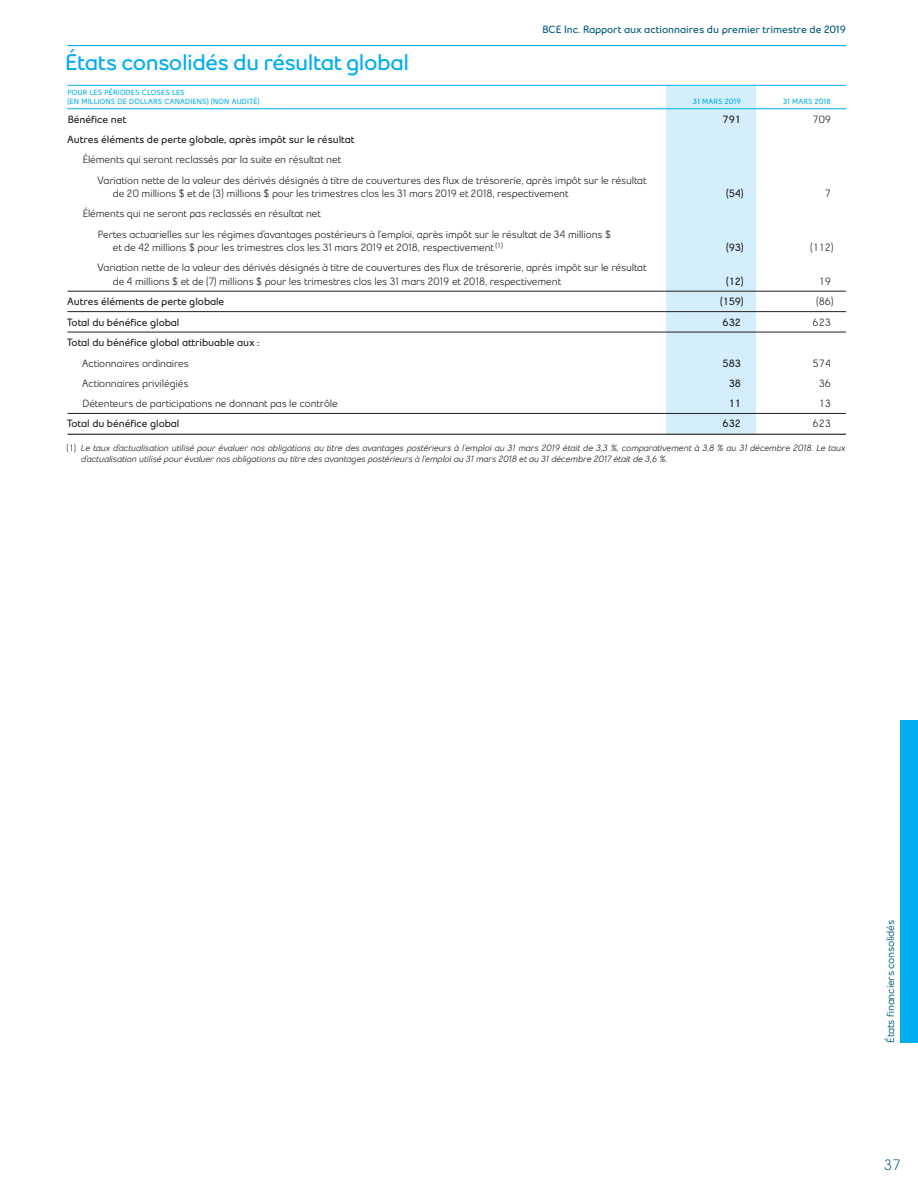
<style>
.page{position:relative;width:918px;height:1188px;background:#fff}
.page>*{position:absolute;margin:0;border:0;box-sizing:border-box;transform-origin:0 0}
.t1{font:700 22.5px "Bell Slim OT2018";letter-spacing:-.02em;color:#00aeef}
.t2{font:300 15px "Bell Slim OT2018";color:#005b7f}
.t3{font:10.5px/20.2px "Bell Slim OT2018";letter-spacing:-.01em;color:#231f20}
.t4{font:700 10.5px "Bell Slim OT2018";letter-spacing:-.01em;color:#231f20}
.t5{font:700 10.5px "Bell Slim OT2018";letter-spacing:-.005em;color:#005b7f}
.t6{font:600 10.5px "Bell Slim OT2018";letter-spacing:-.025em;color:#005b7f}
.t7{font:italic 9px/10.5px "Bell Slim OT2018";letter-spacing:-.01em;color:#231f20}
.t8{font:700 7.5px/9px "Bell Slim OT2018";letter-spacing:.02em;color:#00aeef}
.s1{font-style:normal}
</style>
<div class="page">
<hr style="left:68px;top:45px;width:778px;height:1px;background:#00aeef">
<div style="left:666px;top:86px;width:90px;height:348px;background:#d4effb"></div>
<hr style="left:68px;top:434px;width:598px;height:1px;background:#231f20">
<hr style="left:666px;top:434px;width:90px;height:1px;background:#231f20">
<hr style="left:756px;top:434px;width:90px;height:1px;background:#231f20">
<hr style="left:68px;top:85px;width:598px;height:1px;background:#00aeef">
<hr style="left:68px;top:108px;width:598px;height:1px;background:#00aeef">
<hr style="left:666px;top:85px;width:90px;height:1px;background:#00aeef">
<hr style="left:666px;top:108px;width:90px;height:1px;background:#00aeef">
<hr style="left:756px;top:85px;width:90px;height:1px;background:#00aeef">
<hr style="left:756px;top:108px;width:90px;height:1px;background:#00aeef">
<hr style="left:68px;top:291px;width:598px;height:1px;background:#231f20">
<hr style="left:666px;top:291px;width:90px;height:1px;background:#231f20">
<hr style="left:756px;top:291px;width:90px;height:1px;background:#231f20">
<hr style="left:68px;top:311px;width:598px;height:1px;background:#231f20">
<hr style="left:666px;top:311px;width:90px;height:1px;background:#231f20">
<hr style="left:756px;top:311px;width:90px;height:1px;background:#231f20">
<hr style="left:68px;top:332px;width:598px;height:1px;background:#231f20">
<hr style="left:666px;top:332px;width:90px;height:1px;background:#231f20">
<hr style="left:756px;top:332px;width:90px;height:1px;background:#231f20">
<hr style="left:68px;top:413px;width:598px;height:1px;background:#231f20">
<hr style="left:666px;top:413px;width:90px;height:1px;background:#231f20">
<hr style="left:756px;top:413px;width:90px;height:1px;background:#231f20">
<div style="left:900px;top:720px;width:18px;height:322px;background:#00aeef"></div>
<p class="t5" style="left:542px;top:23px;width:305px">BCE Inc. Rapport aux actionnaires du premier trimestre de 2019</p>
<h1 class="t1" style="left:65px;top:48px;width:345px">États consolidés du résultat global</h1>
<p class="t8" style="left:68px;top:88px;width:194px">POUR LES PÉRIODES CLOSES LES<br>(EN MILLIONS DE DOLLARS CANADIENS) (NON AUDITÉ)</p>
<p class="t8" style="left:693px;top:97px;width:50px">31 MARS 2019</p>
<p class="t8" style="left:783px;top:97px;width:49px">31 MARS 2018</p>
<p class="t4" style="left:68px;top:113px;width:60px">Bénéfice net</p>
<p class="t4" style="left:723px;top:113px;width:20px">791</p>
<p class="t3" style="left:813px;top:109px;width:20px">709</p>
<p class="t4" style="left:67px;top:133px;width:289px">Autres éléments de perte globale, après impôt sur le résultat</p>
<p class="t3" style="left:97px;top:150px;width:551px;text-indent:-15px">Éléments qui seront reclassés par la suite en résultat net<br>Variation nette de la valeur des dérivés désignés à titre de couvertures des flux de trésorerie, après impôt sur le résultat</p>
<p class="t3" style="left:113px;top:183px;width:457px">de 20 millions $ et de (3) millions $ pour les trimestres clos les 31 mars 2019 et 2018, respectivement</p>
<p class="t4" style="left:726px;top:187px;width:19px">(54)</p>
<p class="t3" style="left:825px;top:183px;width:8px">7</p>
<p class="t3" style="left:98px;top:204px;width:515px;text-indent:-15px">Éléments qui ne seront pas reclassés en résultat net<br>Pertes actuarielles sur les régimes d’avantages postérieurs à l’emploi, après impôt sur le résultat de 34 millions $</p>
<p class="t3" style="left:113px;top:237px;width:392px">et de 42 millions $ pour les trimestres clos les 31 mars 2019 et 2018, respectivement (1)</p>
<p class="t4" style="left:726px;top:241px;width:19px">(93)</p>
<p class="t3" style="left:810px;top:237px;width:25px">(112)</p>
<p class="t3" style="left:113px;top:261px;width:535px;line-height:13.5px;text-indent:-15px">Variation nette de la valeur des dérivés désignés à titre de couvertures des flux de trésorerie, après impôt sur le résultat de 4 millions $ et de (7) millions $ pour les trimestres clos les 31 mars 2019 et 2018, respectivement</p>
<p class="t4" style="left:726px;top:275px;width:19px">(12)</p>
<p class="t3" style="left:819px;top:271px;width:14px">19</p>
<p class="t4" style="left:67px;top:295px;width:159px">Autres éléments de perte globale</p>
<p class="t4" style="left:720px;top:295px;width:25px">(159)</p>
<p class="t3" style="left:816px;top:291px;width:19px">(86)</p>
<p class="t4" style="left:67px;top:315px;width:114px">Total du bénéfice global</p>
<p class="t4" style="left:723px;top:315px;width:20px">632</p>
<p class="t3" style="left:813px;top:312px;width:20px">623</p>
<p class="t4" style="left:67px;top:336px;width:194px">Total du bénéfice global attribuable aux :</p>
<p class="t3" style="left:82px;top:353px;width:108px">Actionnaires ordinaires</p>
<p class="t4" style="left:723px;top:356px;width:20px">583</p>
<p class="t3" style="left:813px;top:353px;width:20px">574</p>
<p class="t3" style="left:82px;top:373px;width:108px">Actionnaires privilégiés</p>
<p class="t4" style="left:729px;top:377px;width:14px">38</p>
<p class="t3" style="left:819px;top:373px;width:14px">36</p>
<p class="t3" style="left:83px;top:393px;width:257px">Détenteurs de participations ne donnant pas le contrôle</p>
<p class="t4" style="left:729px;top:397px;width:14px">11</p>
<p class="t3" style="left:819px;top:393px;width:14px">13</p>
<p class="t4" style="left:67px;top:417px;width:114px">Total du bénéfice global</p>
<p class="t4" style="left:723px;top:417px;width:20px">632</p>
<p class="t3" style="left:813px;top:414px;width:20px">623</p>
<p class="t7" style="left:81px;top:443px;width:766px;text-indent:-15px"><span class="s1">(1)</span> Le taux d’actualisation utilisé pour évaluer nos obligations au titre des avantages postérieurs à l’emploi au 31 mars 2019 était de 3,3 %, comparativement à 3,8 % au 31 décembre 2018. Le taux d’actualisation utilisé pour évaluer nos obligations au titre des avantages postérieurs à l’emploi au 31 mars 2018 et au 31 décembre 2017 était de 3,6 %.</p>
<p class="t6" style="left:884px;top:1042px;width:124px;rotate:-90deg">États financiers consolidés</p>
<h2 class="t2" style="left:884px;top:1156px;width:19px">37</h2>
</div>
